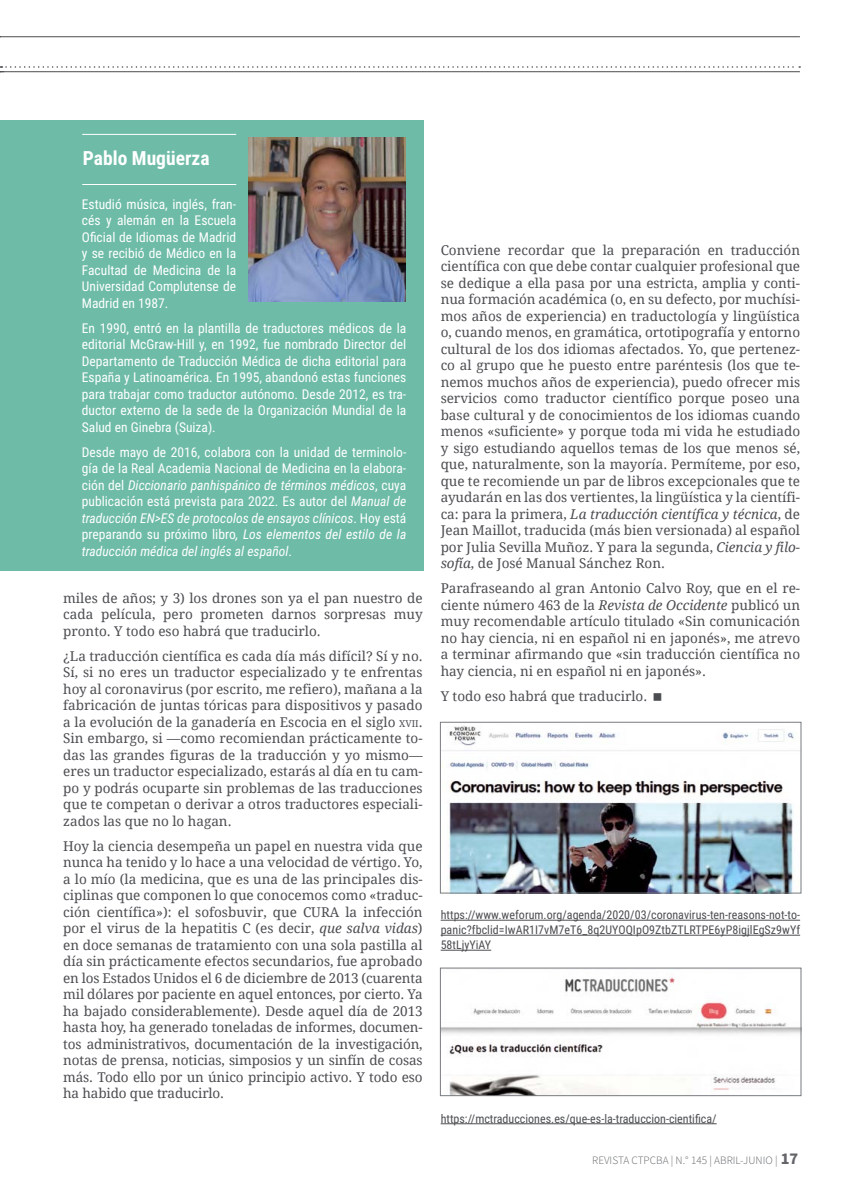
<style>
.page{position:relative;width:851px;height:1191px;background:#fff}
.page>*{position:absolute;margin:0;border:0;box-sizing:border-box;transform-origin:0 0}
.t1{font:700 19.5px "Roboto Condensed";color:#fff}
.t2{font:13.5px/16.5px "Droid Serif";color:#4b4d50;text-align:justify}
.t3{font:13.5px/16.5px "Roboto Condensed";color:#fff;text-align:justify}
.t4{font:12px/15px "Roboto Condensed";color:#4b4d50;text-align:justify}
.t5{font:300 11.25px "Source Sans Pro";color:#636569}
.s1{font-style:italic}
.s2{font-size:9.45px}
.s3{font-weight:700;font-size:16.5px}
</style>
<div class="page">
<hr style="left:440px;top:919px;width:360px;height:1px;background:#4b4d50">
<hr style="left:440px;top:934px;width:360px;height:1px;background:#4b4d50">
<hr style="left:440px;top:949px;width:51px;height:1px;background:#4b4d50">
<hr style="left:440px;top:1123px;width:276px;height:1px;background:#4b4d50">
<hr style="left:0;top:36px;width:799px;height:1px;background:#4b4d50">
<div style="left:0;top:120px;width:423px;height:451px;background:#6ebca7"></div>
<hr style="left:82px;top:134px;width:154px;height:1px;background:#fff">
<hr style="left:82px;top:184px;width:154px;height:1px;background:#fff">
<img style="left:249px;top:137px;width:156px;height:164px">
<img style="left:442px;top:726px;width:357px;height:165px">
<div style="left:440px;top:722px;width:361px;height:171px;border:1px solid #787b80"></div>
<img style="left:442px;top:969px;width:357px;height:125px">
<div style="left:440px;top:967px;width:361px;height:129px;border:1px solid #787b80"></div>
<svg style="left:0;top:66px;width:800px;height:6px"></svg>
<p class="t1" style="left:83px;top:144px;width:128px">Pablo Mugüerza</p>
<p class="t3" style="left:82px;top:195px;width:156px">Estudió música, inglés, fran&shy;cés y alemán en la Escuela Oficial de Idiomas de Madrid y se recibió de Médico en la Facultad de Medicina de la Universidad Complutense de Madrid en 1987.</p>
<p class="t3" style="left:82px;top:319px;width:326px">En 1990, entró en la plantilla de traductores médicos de la editorial McGraw-Hill y, en 1992, fue nombrado Director del Departamento de Traducción Médica de dicha editorial para España y Latinoamérica. En 1995, abandonó estas funciones para trabajar como traductor autónomo. Desde 2012, es tra&shy;ductor externo de la sede de la Organización Mundial de la Salud en Ginebra (Suiza).</p>
<p class="t3" style="left:82px;top:443px;width:326px">Desde mayo de 2016, colabora con la unidad de terminolo&shy;gía de la Real Academia Nacional de Medicina en la elabora&shy;ción del <span class="s1">Diccionario panhispánico de términos médicos</span>, cuya publicación está prevista para 2022. Es autor del <span class="s1">Manual de traducción EN&gt;ES de protocolos de ensayos clínicos</span>. Hoy está preparando su próximo libro<span class="s1">, Los elementos del estilo de la traducción médica del inglés al español</span>.</p>
<p class="t2" style="left:63px;top:590px;width:361px">miles de años; y 3) los drones son ya el pan nuestro de cada película, pero prometen darnos sorpresas muy pronto. Y todo eso habrá que traducirlo.</p>
<p class="t2" style="left:63px;top:648px;width:361px">¿La traducción científica es cada día más difícil? Sí y no.<br>Sí, si no eres un traductor especializado y te enfrentas hoy al coronavirus (por escrito, me refiero), mañana a la fabricación de juntas tóricas para dispositivos y pasado a la evolución de la ganadería en Escocia en el siglo <span class="s2">xvii</span>.<br>Sin embargo, si —como recomiendan prácticamente to&shy;das las grandes figuras de la traducción y yo mismo— eres un traductor especializado, estarás al día en tu cam&shy;po y podrás ocuparte sin problemas de las traducciones que te competan o derivar a otros traductores especiali&shy;zados las que no lo hagan.</p>
<p class="t2" style="left:63px;top:838px;width:361px">Hoy la ciencia desempeña un papel en nuestra vida que nunca ha tenido y lo hace a una velocidad de vértigo. Yo, a lo mío (la medicina, que es una de las principales dis&shy;ciplinas que componen lo que conocemos como «traduc&shy;ción científica»): el sofosbuvir, que CURA la infección por el virus de la hepatitis C (es decir, <span class="s1">que salva vidas</span>) en doce semanas de tratamiento con una sola pastilla al día sin prácticamente efectos secundarios, fue aprobado en los Estados Unidos el 6 de diciembre de 2013 (cuarenta mil dólares por paciente en aquel entonces, por cierto. Ya ha bajado considerablemente). Desde aquel día de 2013 hasta hoy, ha generado toneladas de informes, documen&shy;tos administrativos, documentación de la investigación, notas de prensa, noticias, simposios y un sinfín de cosas más. Todo ello por un único principio activo. Y todo eso ha habido que traducirlo.</p>
<p class="t2" style="left:440px;top:242px;width:361px">Conviene recordar que la preparación en traducción científica con que debe contar cualquier profesional que se dedique a ella pasa por una estricta, amplia y conti&shy;nua formación académica (o, en su defecto, por muchísi&shy;mos años de experiencia) en traductología y lingüística o, cuando menos, en gramática, ortotipografía y entorno cultural de los dos idiomas afectados. Yo, que pertenez&shy;co al grupo que he puesto entre paréntesis (los que te&shy;nemos muchos años de experiencia), puedo ofrecer mis servicios como traductor científico porque poseo una base cultural y de conocimientos de los idiomas cuando menos «suficiente» y porque toda mi vida he estudiado y sigo estudiando aquellos temas de los que menos sé, que, naturalmente, son la mayoría. Permíteme, por eso, que te recomiende un par de libros excepcionales que te ayudarán en las dos vertientes, la lingüística y la científi&shy;ca: para la primera, <span class="s1">La traducción científica y técnica</span>, de Jean Maillot, traducida (más bien versionada) al español por Julia Sevilla Muñoz. Y para la segunda, <span class="s1">Ciencia y filo&shy;sofía</span>, de José Manual Sánchez Ron.</p>
<p class="t2" style="left:440px;top:580px;width:361px">Parafraseando al gran Antonio Calvo Roy, que en el re&shy;ciente número 463 de la <span class="s1">Revista de Occidente</span> publicó un muy recomendable artículo titulado «Sin comunicación no hay ciencia, ni en español ni en japonés», me atrevo a terminar afirmando que «sin traducción científica no hay ciencia, ni en español ni en japonés».</p>
<p class="t2" style="left:440px;top:687px;width:208px">Y todo eso habrá que traducirlo.</p>
<p class="t4" style="left:440px;top:907px;width:361px">https://www.weforum.org/agenda/2020/03/coronavirus-ten-reasons-not-to&shy;panic?fbclid=IwAR1I7vM7eT6_8q2UYOQIpO9ZtbZTLRTPE6yP8igjlEgSz9wYf 58tLjyYiAY</p>
<p class="t4" style="left:440px;top:1110px;width:277px">https://mctraducciones.es/que-es-la-traduccion-cientifica/</p>
<p class="t5" style="left:592px;top:1153px;width:208px">REVISTA CTPCBA | N.° 145 | ABRIL-JUNIO | <span class="s3">17</span></p>
</div>
